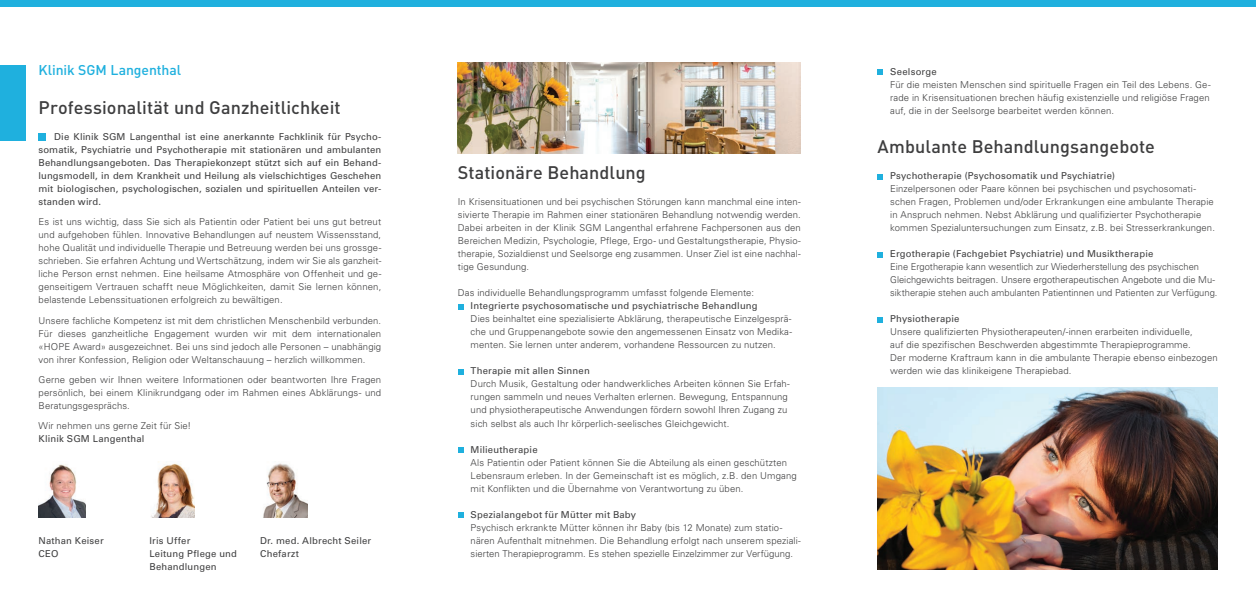
<style>
.page{position:relative;width:1256px;height:596px;background:#fff}
.page>*{position:absolute;margin:0;border:0;box-sizing:border-box;transform-origin:0 0}
.t1{font:500 18px "DINOT";letter-spacing:.005em;color:#3e3e3f}
.t2{font:500 14px "DINOT";letter-spacing:-.005em;color:#1fb0de}
.t3{font:300 9.5px/13px "Univers LT Std";letter-spacing:.01em;color:#3e3e3f;text-align:justify}
.t4{font:9.5px/13px "Univers LT Std";letter-spacing:.02em;color:#3e3e3f;text-align:justify}
</style>
<div class="page">
<div style="left:39px;top:133px;width:7px;height:7px;background:#1fb0de"></div>
<div style="left:0;top:65px;width:26px;height:75px;background:#1fb0de"></div>
<div style="left:0;top:0;width:1256px;height:7px;background:#1fb0de"></div>
<svg style="left:458px;top:304px;width:5px;height:5px"></svg>
<svg style="left:458px;top:369px;width:5px;height:5px"></svg>
<svg style="left:458px;top:447px;width:5px;height:5px"></svg>
<svg style="left:458px;top:512px;width:5px;height:5px"></svg>
<svg style="left:877px;top:70px;width:6px;height:5px"></svg>
<svg style="left:877px;top:174px;width:6px;height:5px"></svg>
<svg style="left:877px;top:252px;width:6px;height:5px"></svg>
<svg style="left:877px;top:317px;width:6px;height:5px"></svg>
<img style="left:38px;top:464px;width:47px;height:53px">
<img style="left:263px;top:463px;width:45px;height:54px">
<img style="left:877px;top:387px;width:340px;height:182px">
<img style="left:458px;top:62px;width:343px;height:91px">
<svg style="left:194px;top:505px;width:1px;height:12px"></svg>
<img style="left:151px;top:461px;width:43px;height:56px">
<h2 class="t2" style="left:39px;top:59px;width:144px">Klinik SGM Langenthal</h2>
<h1 class="t1" style="left:39px;top:94px;width:304px">Professionalität und Ganzheitlichkeit</h1>
<p class="t4" style="left:39px;top:130px;width:344px;text-indent:16px">Die Klinik SGM Langenthal ist eine anerkannte Fachklinik für Psycho&shy;somatik, Psychiatrie und Psychotherapie mit stationären und ambulanten Behandlungsangeboten. Das Therapiekonzept stützt sich auf ein Behand&shy;lungsmodell, in dem Krankheit und Heilung als vielschichtiges Geschehen mit biologischen, psychologischen, sozialen und spirituellen Anteilen ver&shy;standen wird.</p>
<p class="t3" style="left:39px;top:215px;width:344px">Es ist uns wichtig, dass Sie sich als Patientin oder Patient bei uns gut betreut und aufgehoben fühlen. Innovative Behandlungen auf neustem Wissensstand, hohe Qualität und individuelle Therapie und Betreuung werden bei uns grossge&shy;schrieben. Sie erfahren Achtung und Wertschätzung, indem wir Sie als ganzheit&shy;liche Person ernst nehmen. Eine heilsame Atmosphäre von Offenheit und ge&shy;genseitigem Vertrauen schafft neue Möglichkeiten, damit Sie lernen können, belastende Lebenssituationen erfolgreich zu bewältigen.</p>
<p class="t3" style="left:39px;top:313px;width:344px">Unsere fachliche Kompetenz ist mit dem christlichen Menschenbild verbunden.<br>Für dieses ganzheitliche Engagement wurden wir mit dem internationalen «HOPE Award» ausgezeichnet. Bei uns sind jedoch alle Personen – unabhängig von ihrer Konfession, Religion oder Weltanschauung – herzlich willkommen.</p>
<p class="t3" style="left:39px;top:372px;width:344px">Gerne geben wir Ihnen weitere Informationen oder beantworten Ihre Fragen persönlich, bei einem Klinikrundgang oder im Rahmen eines Abklärungs- und Beratungsgesprächs.</p>
<p class="t3" style="left:39px;top:418px;width:154px">Wir nehmen uns gerne Zeit für Sie!</p>
<p class="t4" style="left:39px;top:431px;width:107px">Klinik SGM Langenthal</p>
<p class="t4" style="left:39px;top:533px;width:67px">Nathan Keiser</p>
<p class="t4" style="left:149px;top:533px;width:42px">Iris Uffer</p>
<p class="t4" style="left:260px;top:533px;width:113px">Dr. med. Albrecht Seiler</p>
<p class="t4" style="left:39px;top:546px;width:21px">CEO</p>
<p class="t4" style="left:149px;top:546px;width:89px">Leitung Pflege und</p>
<p class="t4" style="left:260px;top:546px;width:40px">Chefarzt</p>
<p class="t4" style="left:149px;top:559px;width:69px">Behandlungen</p>
<h1 class="t1" style="left:458px;top:159px;width:189px">Stationäre Behandlung</h1>
<p class="t3" style="left:458px;top:195px;width:344px">In Krisensituationen und bei psychischen Störungen kann manchmal eine inten&shy;sivierte Therapie im Rahmen einer stationären Behandlung notwendig werden.<br>Dabei arbeiten in der Klinik SGM Langenthal erfahrene Fachpersonen aus den Bereichen Medizin, Psychologie, Pflege, Ergo- und Gestaltungstherapie, Physio&shy;therapie, Sozialdienst und Seelsorge eng zusammen. Unser Ziel ist eine nachhal&shy;tige Gesundung.</p>
<p class="t3" style="left:458px;top:286px;width:298px">Das individuelle Behandlungsprogramm umfasst folgende Elemente:</p>
<p class="t4" style="left:471px;top:299px;width:289px">Integrierte psychosomatische und psychiatrische Behandlung</p>
<p class="t3" style="left:471px;top:312px;width:323px">Dies beinhaltet eine spezialisierte Abklärung, therapeutische Einzelgesprä&shy;che und Gruppenangebote sowie den angemessenen Einsatz von Medika&shy;menten. Sie lernen unter anderem, vorhandene Ressourcen zu nutzen.</p>
<p class="t4" style="left:471px;top:364px;width:121px">Therapie mit allen Sinnen</p>
<p class="t3" style="left:471px;top:377px;width:321px;text-align:left">Durch Musik, Gestaltung oder handwerkliches Arbeiten können Sie Erfah&shy;rungen sammeln und neues Verhalten erlernen. Bewegung, Entspannung und physiotherapeutische Anwendungen fördern sowohl Ihren Zugang zu sich selbst als auch Ihr körperlich-seelisches Gleichgewicht.</p>
<p class="t4" style="left:471px;top:442px;width:69px">Milieutherapie</p>
<p class="t3" style="left:471px;top:455px;width:328px;text-align:left">Als Patientin oder Patient können Sie die Abteilung als einen geschützten<br>Lebensraum erleben. In der Gemeinschaft ist es möglich, z.B. den Umgang mit Konflikten und die Übernahme von Verantwortung zu üben.</p>
<p class="t4" style="left:471px;top:507px;width:167px">Spezialangebot für Mütter mit Baby</p>
<p class="t3" style="left:471px;top:520px;width:332px;text-align:left">Psychisch erkrankte Mütter können ihr Baby (bis 12 Monate) zum statio&shy;nären Aufenthalt mitnehmen. Die Behandlung erfolgt nach unserem speziali&shy;sierten Therapieprogramm. Es stehen spezielle Einzelzimmer zur Verfügung.</p>
<p class="t4" style="left:890px;top:65px;width:48px">Seelsorge</p>
<p class="t3" style="left:890px;top:78px;width:322px">Für die meisten Menschen sind spirituelle Fragen ein Teil des Lebens. Ge&shy;rade in Krisensituationen brechen häufig existenzielle und religiöse Fragen auf, die in der Seelsorge bearbeitet werden können.</p>
<h1 class="t1" style="left:877px;top:133px;width:279px">Ambulante Behandlungsangebote</h1>
<p class="t4" style="left:890px;top:169px;width:226px">Psychotherapie (Psychosomatik und Psychiatrie)</p>
<p class="t3" style="left:890px;top:182px;width:326px;text-align:left">Einzelpersonen oder Paare können bei psychischen und psychosomati&shy;schen Fragen, Problemen und/oder Erkrankungen eine ambulante Therapie in Anspruch nehmen. Nebst Abklärung und qualifizierter Psychotherapie kommen Spezialuntersuchungen zum Einsatz, z.B. bei Stresserkrankungen.</p>
<p class="t4" style="left:890px;top:247px;width:265px">Ergotherapie (Fachgebiet Psychiatrie) und Musiktherapie</p>
<p class="t3" style="left:890px;top:260px;width:329px;text-align:left">Eine Ergotherapie kann wesentlich zur Wiederherstellung des psychischen<br>Gleichgewichts beitragen. Unsere ergotherapeutischen Angebote und die Mu&shy;siktherapie stehen auch ambulanten Patientinnen und Patienten zur Verfügung.</p>
<p class="t4" style="left:890px;top:312px;width:71px">Physiotherapie</p>
<p class="t3" style="left:890px;top:325px;width:329px;text-align:left">Unsere qualifizierten Physiotherapeuten/-innen erarbeiten individuelle,<br>auf die spezifischen Beschwerden abgestimmte Therapieprogramme.<br>Der moderne Kraftraum kann in die ambulante Therapie ebenso einbezogen werden wie das klinikeigene Therapiebad.</p>
</div>
